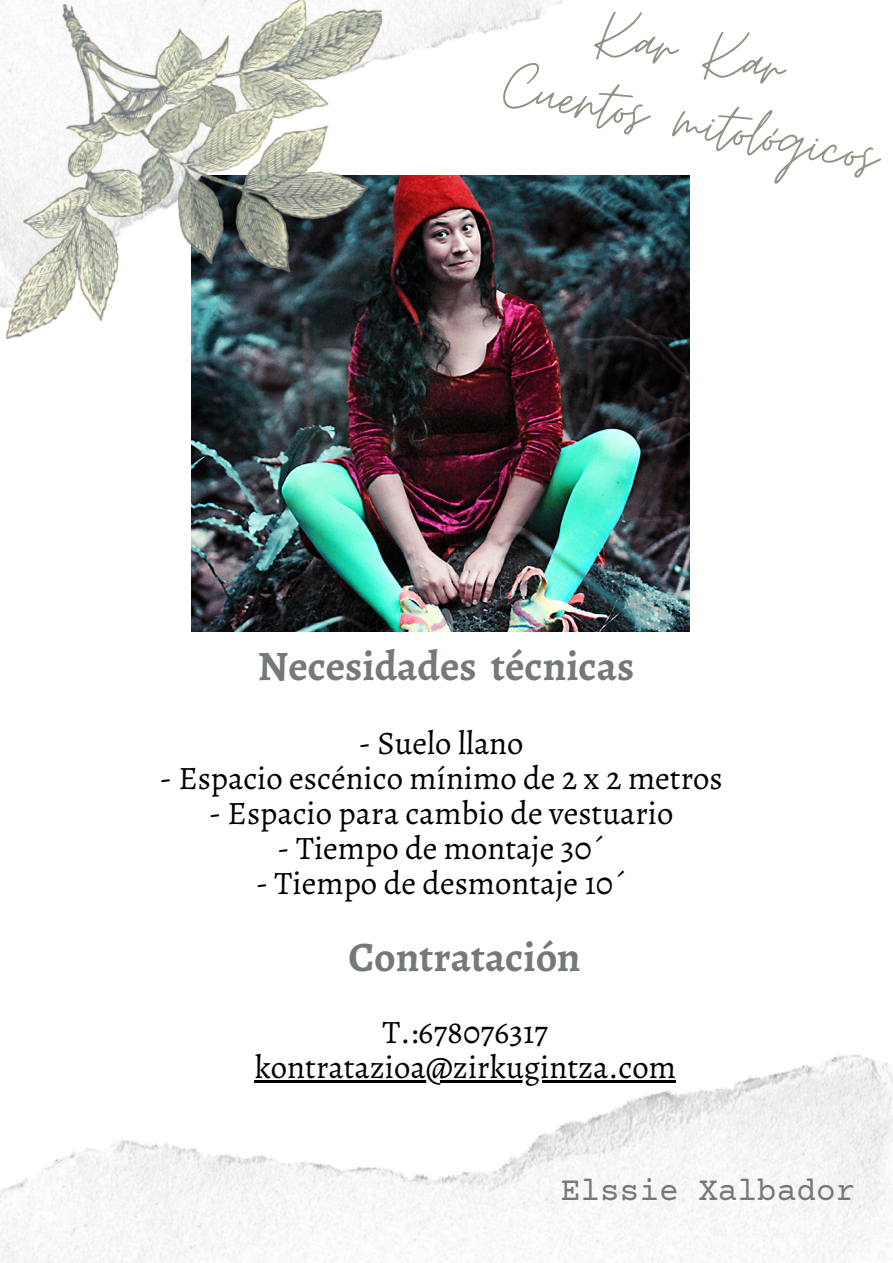
<style>
.page{position:relative;width:893px;height:1263px;background:#fff}
.page>*{position:absolute;margin:0;border:0;box-sizing:border-box;transform-origin:0 0}
.t1{font:76.2px/69.7px "Moon Time";color:#919386;text-align:center}
.t2{font:700 42px "Alegreya";color:#76797a}
.t3{font:32.78px "Alegreya";color:#000}
.t4{font:32.78px "Courier Prime";color:#76797a}
</style>
<div class="page">
<img style="left:192px;top:337px;width:498px;height:295px">
<img style="left:0;top:1055px;width:893px;height:208px">
<img style="left:396px;top:0;width:294px;height:337px">
<img style="left:0;top:0;width:396px;height:339px">
<hr style="left:255px;top:1079px;width:421px;height:3px;background:#000">
<p class="t1" style="left:525px;top:-16px;width:381px;rotate:11deg">Kar Kar<br>Cuentos mitológicos</p>
<p class="t2" style="left:258px;top:637px;width:378px">Necesidades técnicas</p>
<p class="t3" style="left:359px;top:721px;width:166px">- Suelo llano</p>
<h1 class="t3" style="left:159px;top:756px;width:565px">- Espacio escénico mínimo de 2 x 2 metros</h1>
<p class="t3" style="left:209px;top:791px;width:466px">- Espacio para cambio de vestuario</p>
<h2 class="t3" style="left:277px;top:826px;width:329px">- Tiempo de montaje 30´</h2>
<p class="t3" style="left:256px;top:860px;width:372px">- Tiempo de desmontaje 10´</p>
<p class="t2" style="left:348px;top:929px;width:233px">Contratación</p>
<p class="t3" style="left:383px;top:1010px;width:167px">T.:678076317</p>
<p class="t3" style="left:255px;top:1045px;width:423px">kontratazioa@zirkugintza.com</p>
<p class="t4" style="left:561px;top:1174px;width:296px">Elssie Xalbador</p>
</div>
